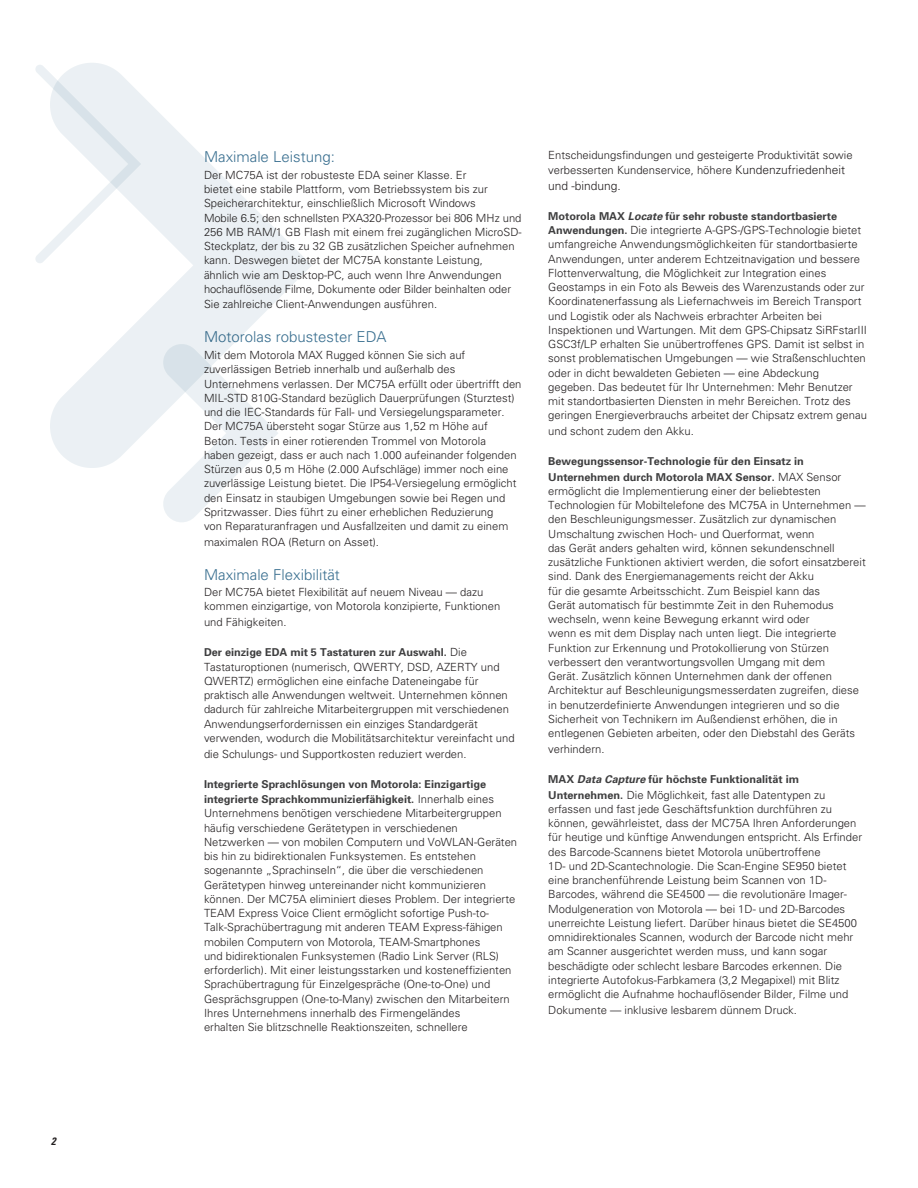
<style>
.page{position:relative;width:918px;height:1188px;background:#fff}
.page>*{position:absolute;margin:0;border:0;box-sizing:border-box;transform-origin:0 0}
.t1{font:300 15px "Univers";color:#386e8f}
.t2{font:300 12px "Univers";color:#231f20}
.t3{font:300 11.25px/14.2px "Univers";color:#231f20}
.t4{font:700 10.8px/15.5px "Univers 65";color:#3e3e3f}
.s1{font-family:"Univers";font-weight:300;font-size:11.25px;color:#231f20}
.s2{font-size:12px}
.s3{font-family:"Univers";font-style:italic}
.s4{font-family:"Univers 65";font-weight:700;font-size:10.8px;color:#3e3e3f}
</style>
<div class="page">
<svg style="left:50px;top:63px;width:262px;height:405px"></svg>
<svg style="left:162px;top:343px;width:117px;height:179px"></svg>
<svg style="left:35px;top:64px;width:106px;height:200px"></svg>
<h1 class="t1" style="left:204px;top:148px;width:132px">Maximale Leistung:</h1>
<p class="t3" style="left:204px;top:168px;width:319px">Der MC75A ist der robusteste EDA seiner Klasse. Er<br>bietet eine stabile Plattform, vom Betriebssystem bis zur Speicherarchitektur, einschließlich Microsoft Windows<br>Mobile 6.5; den schnellsten PXA320-Prozessor bei 806 MHz und 256 MB RAM/1 GB Flash mit einem frei zugänglichen MicroSD-Steckplatz, der bis zu 32 GB zusätzlichen Speicher aufnehmen kann. Deswegen bietet der MC75A konstante Leistung,<br>ähnlich wie am Desktop-PC, auch wenn Ihre Anwendungen hochauflösende Filme, Dokumente oder Bilder beinhalten oder Sie zahlreiche Client-Anwendungen ausführen.</p>
<h1 class="t1" style="left:204px;top:328px;width:184px">Motorolas robustester EDA</h1>
<p class="t3" style="left:204px;top:348px;width:319px">Mit dem Motorola MAX Rugged können Sie sich auf zuverlässigen Betrieb innerhalb und außerhalb des Unternehmens verlassen. Der MC75A erfüllt oder übertrifft den MIL-STD 810G-Standard bezüglich Dauerprüfungen (Sturztest) und die IEC-Standards für Fall- und Versiegelungsparameter.<br>Der MC75A übersteht sogar Stürze aus 1,52 m Höhe auf Beton. Tests in einer rotierenden Trommel von Motorola<br>haben gezeigt, dass er auch nach 1.000 aufeinander folgenden Stürzen aus 0,5 m Höhe (2.000 Aufschläge) immer noch eine zuverlässige Leistung bietet. Die IP54-Versiegelung ermöglicht den Einsatz in staubigen Umgebungen sowie bei Regen und Spritzwasser. Dies führt zu einer erheblichen Reduzierung<br>von Reparaturanfragen und Ausfallzeiten und damit zu einem</p>
<p class="t3" style="left:204px;top:535px;width:177px">maximalen ROA (Return on Asset).</p>
<h1 class="t1" style="left:204px;top:566px;width:137px">Maximale Flexibilität</h1>
<p class="t3" style="left:204px;top:585px;width:298px">Der MC75A bietet Flexibilität auf neuem Niveau — dazu kommen einzigartige, von Motorola konzipierte, Funktionen</p>
<p class="t3" style="left:204px;top:615px;width:84px">und Fähigkeiten.</p>
<p class="t4" style="left:204px;top:644px;width:264px">Der einzige EDA mit 5 Tastaturen zur Auswahl. <span class="s1">Die</span></p>
<p class="t3" style="left:204px;top:660px;width:312px">Tastaturoptionen (numerisch, QWERTY, DSD, AZERTY und QWERTZ) ermöglichen eine einfache Dateneingabe für praktisch alle Anwendungen weltweit. Unternehmen können dadurch für zahlreiche Mitarbeitergruppen mit verschiedenen Anwendungserfordernissen ein einziges Standardgerät verwenden, wodurch die Mobilitätsarchitektur vereinfacht und</p>
<p class="t3" style="left:204px;top:747px;width:264px">die Schulungs- und Supportkosten reduziert werden.</p>
<p class="t4" style="left:204px;top:776px;width:292px">Integrierte Sprachlösungen von Motorola: Einzigartige integrierte Sprachkommunizierfähigkeit. <span class="s1">Innerhalb eines</span></p>
<p class="t3" style="left:204px;top:806px;width:315px">Unternehmens benötigen verschiedene Mitarbeitergruppen häufig verschiedene Gerätetypen in verschiedenen Netzwerken — von mobilen Computern und VoWLAN-Geräten bis hin zu bidirektionalen Funksystemen. Es entstehen sogenannte „Sprachinseln“, die über die verschiedenen Gerätetypen hinweg untereinander nicht kommunizieren können. Der MC75A eliminiert dieses Problem. Der integrierte TEAM Express Voice Client ermöglicht sofortige Push-to-Talk-Sprachübertragung mit anderen TEAM Express-fähigen mobilen Computern von Motorola, TEAM-Smartphones<br>und bidirektionalen Funksystemen (Radio Link Server (RLS) erforderlich). Mit einer leistungsstarken und kosteneffizienten Sprachübertragung für Einzelgespräche (One-to-One) und Gesprächsgruppen (One-to-Many) zwischen den Mitarbeitern Ihres Unternehmens innerhalb des Firmengeländes<br>erhalten Sie blitzschnelle Reaktionszeiten, schnellere</p>
<p class="t3" style="left:548px;top:148px;width:306px;line-height:15px">Entscheidungsfindungen und gesteigerte Produktivität sowie verbesserten Kundenservice, höhere <span class="s2">Kundenzufriedenheit</span></p>
<p class="t2" style="left:548px;top:178px;width:74px">und -bindung.</p>
<p class="t4" style="left:548px;top:208px;width:290px">Motorola MAX <span class="s3">Locate</span> für sehr robuste standortbasierte</p>
<p class="t3" style="left:548px;top:223px;width:320px"><span class="s4">Anwendungen.</span> Die integrierte A-GPS-/GPS-Technologie bietet umfangreiche Anwendungsmöglichkeiten für standortbasierte Anwendungen, unter anderem Echtzeitnavigation und bessere Flottenverwaltung, die Möglichkeit zur Integration eines Geostamps in ein Foto als Beweis des Warenzustands oder zur Koordinatenerfassung als Liefernachweis im Bereich Transport und Logistik oder als Nachweis erbrachter Arbeiten bei Inspektionen und Wartungen. Mit dem GPS-Chipsatz SiRFstarIII GSC3f/LP erhalten Sie unübertroffenes GPS. Damit ist selbst in sonst problematischen Umgebungen — wie Straßenschluchten oder in dicht bewaldeten Gebieten — eine Abdeckung gegeben. Das bedeutet für Ihr Unternehmen: Mehr Benutzer mit standortbasierten Diensten in mehr Bereichen. Trotz des geringen Energieverbrauchs arbeitet der Chipsatz extrem genau</p>
<p class="t3" style="left:548px;top:424px;width:147px">und schont zudem den Akku.</p>
<p class="t4" style="left:548px;top:453px;width:295px">Bewegungssensor-Technologie für den Einsatz in<br>Unternehmen durch Motorola MAX Sensor. <span class="s1">MAX Sensor</span></p>
<p class="t3" style="left:548px;top:484px;width:319px">ermöglicht die Implementierung einer der beliebtesten Technologien für Mobiltelefone des MC75A in Unternehmen — den Beschleunigungsmesser. Zusätzlich zur dynamischen Umschaltung zwischen Hoch- und Querformat, wenn<br>das Gerät anders gehalten wird, können sekundenschnell zusätzliche Funktionen aktiviert werden, die sofort einsatzbereit sind. Dank des Energiemanagements reicht der Akku<br>für die gesamte Arbeitsschicht. Zum Beispiel kann das<br>Gerät automatisch für bestimmte Zeit in den Ruhemodus wechseln, wenn keine Bewegung erkannt wird oder<br>wenn es mit dem Display nach unten liegt. Die integrierte Funktion zur Erkennung und Protokollierung von Stürzen verbessert den verantwortungsvollen Umgang mit dem<br>Gerät. Zusätzlich können Unternehmen dank der offenen Architektur auf Beschleunigungsmesserdaten zugreifen, diese in benutzerdefinierte Anwendungen integrieren und so die Sicherheit von Technikern im Außendienst erhöhen, die in entlegenen Gebieten arbeiten, oder den Diebstahl des Geräts</p>
<p class="t3" style="left:548px;top:742px;width:58px">verhindern.</p>
<p class="t4" style="left:548px;top:771px;width:252px">MAX <span class="s3">Data Capture</span> für höchste Funktionalität im</p>
<p class="t3" style="left:548px;top:788px;width:315px"><span class="s4">Unternehmen.</span> Die Möglichkeit, fast alle Datentypen zu erfassen und fast jede Geschäftsfunktion durchführen zu können, gewährleistet, dass der MC75A Ihren Anforderungen für heutige und künftige Anwendungen entspricht. Als Erfinder des Barcode-Scannens bietet Motorola unübertroffene<br>1D- und 2D-Scantechnologie. Die Scan-Engine SE950 bietet eine branchenführende Leistung beim Scannen von 1D-Barcodes, während die SE4500 — die revolutionäre Imager-Modulgeneration von Motorola — bei 1D- und 2D-Barcodes unerreichte Leistung liefert. Darüber hinaus bietet die SE4500 omnidirektionales Scannen, wodurch der Barcode nicht mehr am Scanner ausgerichtet werden muss, und kann sogar beschädigte oder schlecht lesbare Barcodes erkennen. Die integrierte Autofokus-Farbkamera (3,2 Megapixel) mit Blitz ermöglicht die Aufnahme hochauflösender Bilder, Filme und</p>
<p class="t3" style="left:548px;top:1003px;width:250px">Dokumente — inklusive lesbarem dünnem Druck.</p>
</div>
